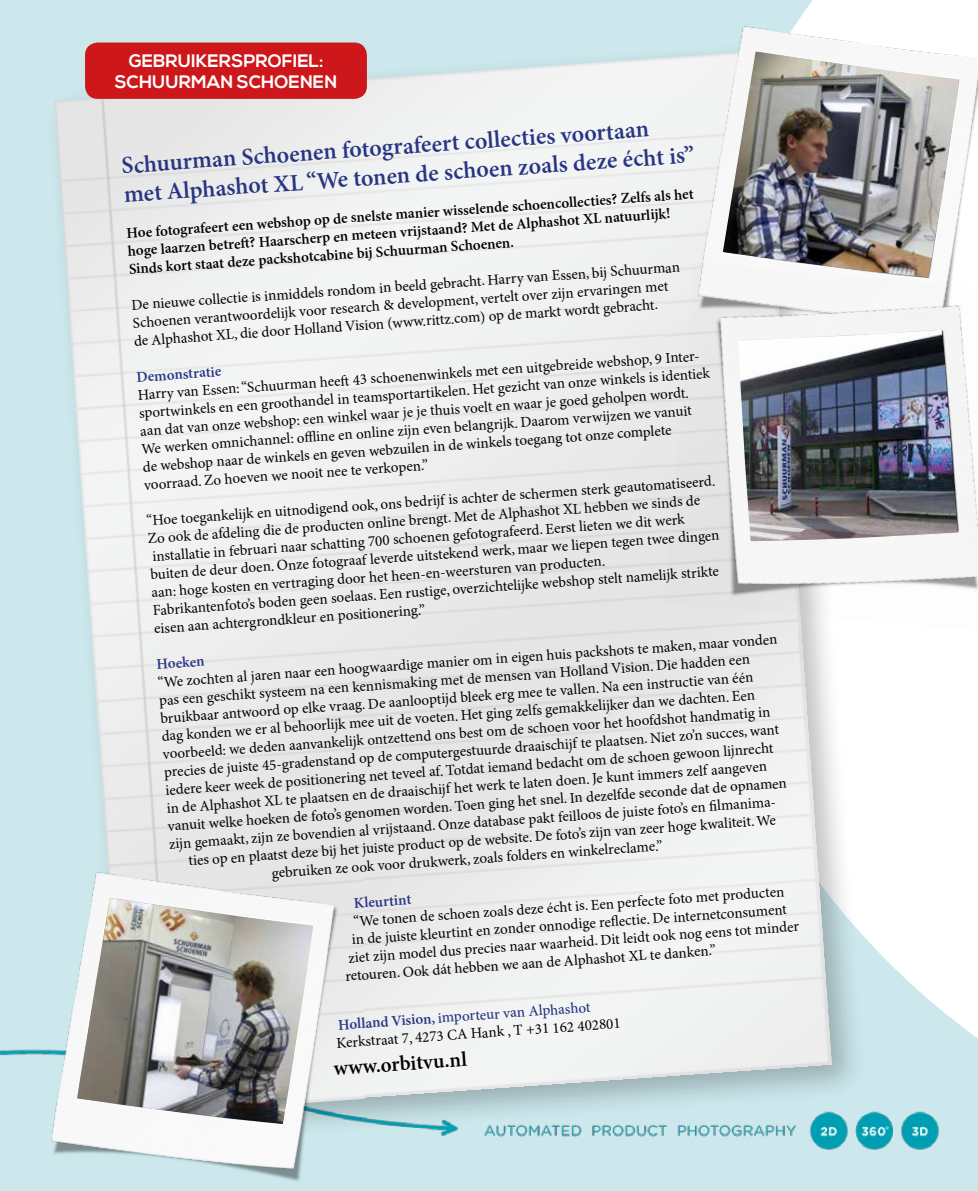
<style>
.page{position:relative;width:978px;height:1191px;background:#cce8ed}
.page>*{position:absolute;margin:0;border:0;box-sizing:border-box;transform-origin:0 0}
.t1{font:600 24px/28.8px "Minion Pro";color:#283583}
.t2{font:600 21px "Minion Pro";color:#000}
.t3{font:700 18px/21.6px "Nexa";color:#fff;text-align:center}
.t4{font:15px/18px "Minion Pro";color:#000}
.t5{font:600 15px/18px "Minion Pro";color:#000}
.t6{font:600 15px "Minion Pro";color:#283583}
.s1{font-weight:600;color:#283583}
.s2{font-weight:500;color:#283583}
</style>
<div class="page">
<svg style="left:808px;top:0;width:170px;height:1038px;background:#f9fcfc"></svg>
<img style="left:0;top:1049px;width:939px;height:101px">
<div style="left:45px;top:39px;width:823px;height:1109px;background:#000;opacity:.25"></div>
<img style="left:54px;top:51px;width:778px;height:1064px">
<img style="left:668px;top:6px;width:310px;height:256px">
<img style="left:664px;top:262px;width:314px;height:368px">
<img style="left:22px;top:851px;width:342px;height:330px">
<img style="left:723px;top:52px;width:236px;height:225px">
<img style="left:77px;top:898px;width:236px;height:225px">
<img style="left:738px;top:330px;width:220px;height:211px">
<div style="left:85px;top:43px;width:282px;height:56px;background:#cd171a;border-radius:13px"></div>
<p class="t3" style="left:115px;top:50px;width:224px">GEBRUIKERSPROFIEL:<br>SCHUURMAN SCHOENEN</p>
<h1 class="t1" style="left:121px;top:152px;width:573px;rotate:-4deg">Schuurman Schoenen fotografeert collecties voortaan met Alphashot XL “We tonen de schoen zoals deze écht is”</h1>
<p class="t5" style="left:126px;top:225px;width:570px;rotate:-4deg">Hoe fotografeert een webshop op de snelste manier wisselende schoencollecties? Zelfs als het hoge laarzen betreft ? Haarscherp en meteen vrijstaand? Met de Alphashot XL natuurlijk!<br>Sinds kort staat deze packshotcabine bij Schuurman Schoenen.</p>
<p class="t4" style="left:131px;top:297px;width:551px;rotate:-4deg">De nieuwe collectie is inmiddels rondom in beeld gebracht. Harry van Essen, bij Schuurman<br>Schoenen verantwoordelijk voor research &amp; development, vertelt over zijn ervaringen met de Alphashot XL, die door Holland Vision (www.rittz.com) op de markt wordt gebracht.</p>
<p class="t6" style="left:136px;top:368px;width:86px;rotate:-4deg">Demonstratie</p>
<p class="t4" style="left:137px;top:386px;width:574px;rotate:-4deg">Harry van Essen: “Schuurman heeft 43 schoenenwinkels met een uitgebreide webshop, 9 Inter&shy;sportwinkels en een groothandel in teamsportartikelen. Het gezicht van onze winkels is identiek aan dat van onze webshop: een winkel waar je je thuis voelt en waar je goed geholpen wordt.<br>We werken omnichannel: offl ine en online zijn even belangrijk. Daarom verwijzen we vanuit<br>de webshop naar de winkels en geven webzuilen in de winkels toegang tot onze complete voorraad. Zo hoeven we nooit nee te verkopen.”</p>
<p class="t4" style="left:146px;top:512px;width:572px;rotate:-4deg">“Hoe toegankelijk en uitnodigend ook, ons bedrijf is achter de schermen sterk geautomatiseerd.<br>Zo ook de afdeling die de producten online brengt. Met de Alphashot XL hebben we sinds de installatie in februari naar schatting 700 schoenen gefotografeerd. Eerst lieten we dit werk buiten de deur doen. Onze fotograaf leverde uitstekend werk, maar we liepen tegen twee dingen aan: hoge kosten en vertraging door het heen-en-weersturen van producten.<br>Fabrikantenfoto’s boden geen soelaas. Een rustige, overzichtelijke webshop stelt namelijk strikte eisen aan achtergrondkleur en positionering.”</p>
<p class="t6" style="left:156px;top:655px;width:50px;rotate:-4deg">Hoeken</p>
<p class="t4" style="left:157px;top:674px;width:622px;rotate:-4deg">“We zochten al jaren naar een hoogwaardige manier om in eigen huis packshots te maken, maar vonden</p>
<p class="t4" style="left:159px;top:692px;width:594px;rotate:-4deg">pas een geschikt systeem na een kennismaking met de mensen van Holland Vision. Die hadden een</p>
<p class="t4" style="left:160px;top:710px;width:596px;rotate:-4deg">bruikbaar antwoord op elke vraag. De aanlooptijd bleek erg mee te vallen. Na een instructie van één</p>
<p class="t4" style="left:161px;top:728px;width:596px;rotate:-4deg">dag konden we er al behoorlijk mee uit de voeten. Het ging zelfs gemakkelijker dan we dachten. Een</p>
<p class="t4" style="left:162px;top:746px;width:610px;rotate:-4deg">voorbeeld: we deden aanvankelijk ontzettend ons best om de schoen voor het hoofdshot handmatig in</p>
<p class="t4" style="left:164px;top:763px;width:618px;rotate:-4deg">precies de juiste 45-gradenstand op de computergestuurde draaischijf te plaatsen. Niet zo’n succes, want</p>
<p class="t4" style="left:165px;top:781px;width:611px;rotate:-4deg">iedere keer week de positionering net teveel af. Totdat iemand bedacht om de schoen gewoon lijnrecht</p>
<p class="t4" style="left:166px;top:799px;width:603px;rotate:-4deg">in de Alphashot XL te plaatsen en de draaischijf het werk te laten doen. Je kunt immers zelf aangeven</p>
<p class="t4" style="left:167px;top:817px;width:622px;rotate:-4deg">vanuit welke hoeken de foto’s genomen worden. Toen ging het snel. In dezelfde seconde dat de opnamen</p>
<p class="t4" style="left:169px;top:835px;width:612px;rotate:-4deg">zijn gemaakt, zijn ze bovendien al vrijstaand. Onze database pakt feilloos de juiste foto’s en fi lmanima-</p>
<p class="t4" style="left:188px;top:852px;width:590px;rotate:-4deg">ties op en plaatst deze bij het juiste product op de website. De foto’s zijn van zeer hoge kwaliteit. We</p>
<p class="t4" style="left:271px;top:864px;width:393px;rotate:-4deg">gebruiken ze ook voor drukwerk, zoals folders en winkelreclame.”</p>
<p class="t6" style="left:353px;top:894px;width:59px;rotate:-4deg">Kleurtint</p>
<p class="t4" style="left:353px;top:913px;width:433px;rotate:-4deg">“We tonen de schoen zoals deze écht is. Een perfecte foto met producten</p>
<p class="t4" style="left:351px;top:931px;width:438px;rotate:-4deg">in de juiste kleurtint en zonder onnodige refl ectie. De internetconsument</p>
<p class="t4" style="left:348px;top:949px;width:453px;rotate:-4deg">ziet zijn model dus precies naar waarheid. Dit leidt ook nog eens tot minder</p>
<p class="t4" style="left:345px;top:967px;width:373px;rotate:-4deg">retouren. Ook dát hebben we aan de Alphashot XL te danken.”</p>
<p class="t4" style="left:335px;top:1016px;width:286px;rotate:-4deg"><span class="s1">Holland Vision,</span> <span class="s2">importeur van Alphashot<br></span>Kerkstraat 7, 4273 CA Hank , T +31 162 402801</p>
<h2 class="t2" style="left:333px;top:1055px;width:135px;rotate:-4deg">www.orbitvu.nl</h2>
</div>
